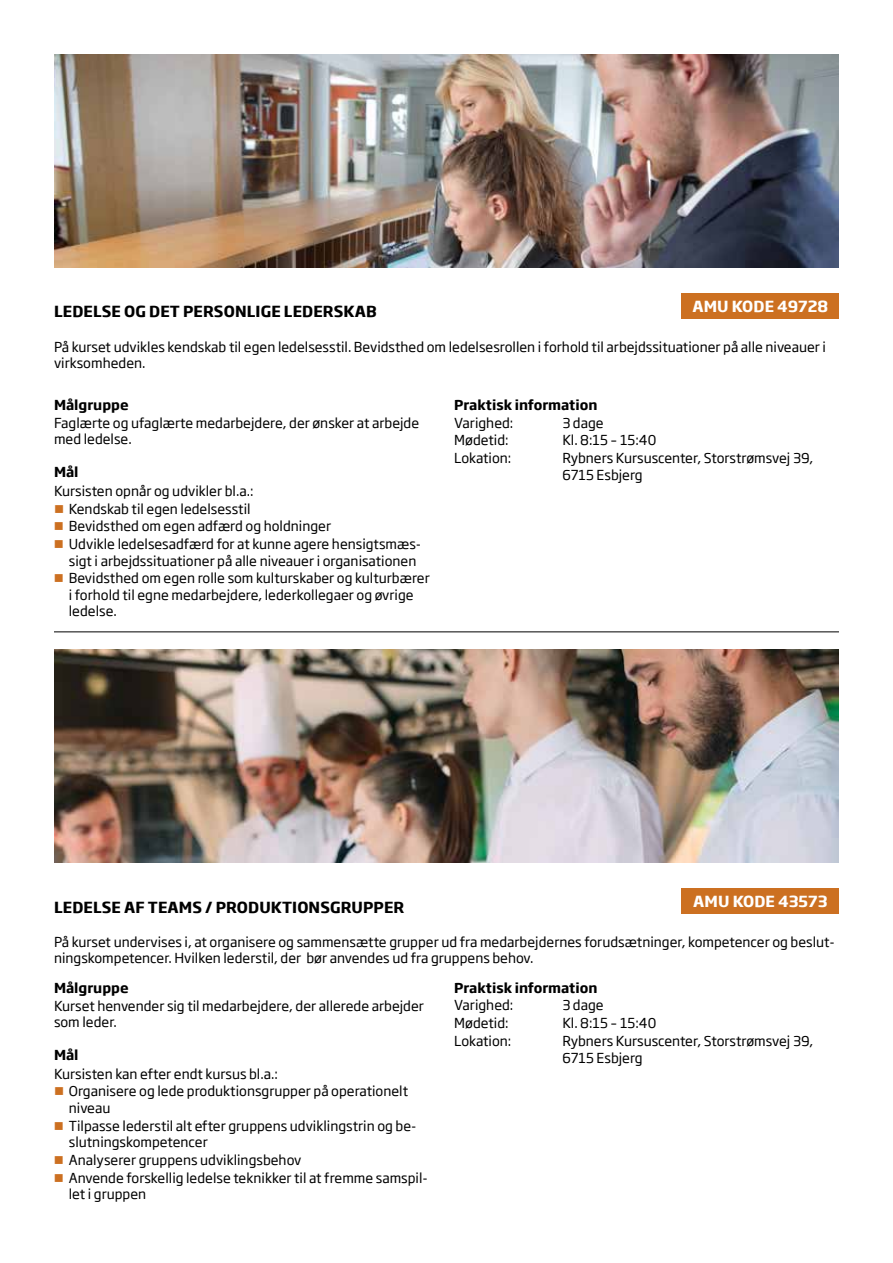
<style>
.page{position:relative;width:893px;height:1263px;background:#fff}
.page>*{position:absolute;margin:0;border:0;box-sizing:border-box;transform-origin:0 0}
.t1{font:700 15px "Soho Gothic Std";letter-spacing:.005em;color:#000}
.t2{font:700 15px "Soho Gothic Std";color:#fff}
.t3{font:13.5px/17.9px "Soho Gothic Std";color:#000}
.t4{font:700 13.5px "Soho Gothic Std";color:#000}
</style>
<div class="page">
<img style="left:54px;top:649px;width:785px;height:214px">
<div style="left:682px;top:888px;width:157px;height:25px;background:#cc7021"></div>
<img style="left:54px;top:54px;width:785px;height:214px">
<div style="left:682px;top:293px;width:157px;height:25px;background:#cc7021"></div>
<hr style="left:54px;top:631px;width:785px;height:1px;background:#000">
<p class="t2" style="left:692px;top:296px;width:137px">AMU KODE 49728</p>
<p class="t1" style="left:54px;top:302px;width:324px">LEDELSE OG DET PERSONLIGE LEDERSKAB</p>
<p class="t3" style="left:54px;top:339px;width:774px;line-height:16.2px">På kurset udvikles kendskab til egen ledelsesstil. Bevidsthed om ledelsesrollen i forhold til arbejdssituationer på alle niveauer i virksomheden.</p>
<p class="t4" style="left:454px;top:396px;width:145px">Praktisk information</p>
<p class="t3" style="left:454px;top:414px;width:61px">Varighed:</p>
<p class="t3" style="left:562px;top:414px;width:43px">3 dage</p>
<p class="t3" style="left:454px;top:432px;width:56px">Mødetid:</p>
<p class="t3" style="left:562px;top:432px;width:96px">Kl. 8:15 – 15:40</p>
<p class="t3" style="left:454px;top:449px;width:59px">Lokation:</p>
<p class="t3" style="left:562px;top:450px;width:252px;line-height:16.5px">Rybners Kursuscenter, Storstrømsvej 39,<br>6715 Esbjerg</p>
<p class="t4" style="left:54px;top:396px;width:76px">Målgruppe</p>
<p class="t3" style="left:54px;top:415px;width:367px;line-height:16.2px">Faglærte og ufaglærte medarbejdere, der ønsker at arbejde med ledelse.</p>
<p class="t4" style="left:54px;top:463px;width:26px">Mål</p>
<p class="t3" style="left:69px;top:482px;width:354px;text-indent:-15px">Kursisten opnår og udvikler bl.a.:<br>Kendskab til egen ledelsesstil<br>Bevidsthed om egen adfærd og holdninger<br>Udvikle ledelsesadfærd for at kunne agere hensigtsmæs-</p>
<p class="t3" style="left:69px;top:552px;width:362px">sigt i arbejdssituationer på alle niveauer i organisationen<br>Bevidsthed om egen rolle som kulturskaber og kulturbærer</p>
<p class="t3" style="left:69px;top:587px;width:346px;line-height:16.5px">i forhold til egne medarbejdere, lederkollegaer og øvrige ledelse.</p>
<p class="t2" style="left:693px;top:891px;width:136px">AMU KODE 43573</p>
<p class="t1" style="left:54px;top:897px;width:352px">LEDELSE AF TEAMS / PRODUKTIONSGRUPPER</p>
<p class="t3" style="left:54px;top:934px;width:782px;line-height:16.2px">På kurset undervises i, at organisere og sammensætte grupper ud fra medarbejdernes forudsætninger, kompetencer og beslut&shy;ningskompetencer. Hvilken lederstil, der bør anvendes ud fra gruppens behov.</p>
<p class="t4" style="left:454px;top:979px;width:145px">Praktisk information</p>
<p class="t3" style="left:454px;top:997px;width:61px">Varighed:</p>
<p class="t3" style="left:562px;top:997px;width:43px">3 dage</p>
<p class="t3" style="left:454px;top:1014px;width:56px">Mødetid:</p>
<p class="t3" style="left:562px;top:1014px;width:96px">Kl. 8:15 – 15:40</p>
<p class="t3" style="left:454px;top:1032px;width:59px">Lokation:</p>
<p class="t3" style="left:562px;top:1033px;width:252px;line-height:16.5px">Rybners Kursuscenter, Storstrømsvej 39,<br>6715 Esbjerg</p>
<p class="t4" style="left:54px;top:979px;width:76px">Målgruppe</p>
<p class="t3" style="left:54px;top:998px;width:371px;line-height:16.2px">Kurset henvender sig til medarbejdere, der allerede arbejder som leder.</p>
<p class="t4" style="left:54px;top:1046px;width:26px">Mål</p>
<p class="t3" style="left:69px;top:1065px;width:341px;text-indent:-15px">Kursisten kan efter endt kursus bl.a.:<br>Organisere og lede produktionsgrupper på operationelt</p>
<p class="t3" style="left:69px;top:1099px;width:349px">niveau<br>Tilpasse lederstil alt efter gruppens udviklingstrin og be-</p>
<p class="t3" style="left:69px;top:1133px;width:360px">slutningskompetencer<br>Analyserer gruppens udviklingsbehov<br>Anvende forskellig ledelse teknikker til at fremme samspil-</p>
<p class="t3" style="left:69px;top:1185px;width:79px">let i gruppen</p>
</div>
